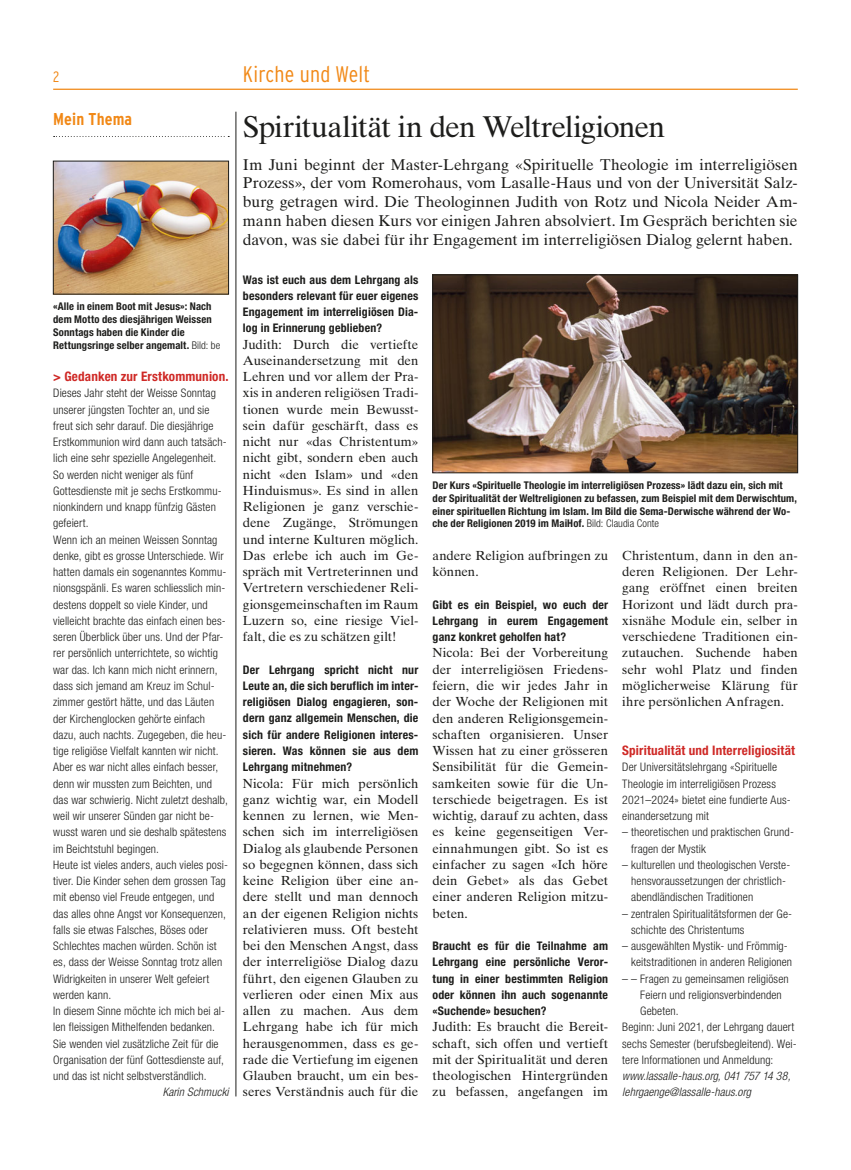
<style>
.page{position:relative;width:851px;height:1170px;background:#fff}
.page>*{position:absolute;margin:0;border:0;box-sizing:border-box;transform-origin:0 0}
.t1{font:30px "Times Ten LT Std";letter-spacing:-.03em;color:#1d1d1b}
.t2{font:300 condensed 22.5px "Interstate";letter-spacing:.01em;color:#f18816}
.t3{font:700 condensed 17.12px "Interstate";letter-spacing:.01em;color:#f18816}
.t4{font:15.62px/18.8px "Times Ten LT Std";letter-spacing:-.01em;color:#1d1d1b;text-align:justify}
.t5{font:300 condensed 15px "Interstate";color:#f18816}
.t6{font:13.12px/16.2px "Times Ten LT Std";color:#1d1d1b;text-align:justify}
.t7{font:700 condensed 13.12px "Helvetica Neue LT Std";letter-spacing:.01em;color:#cf2926}
.t8{font:700 condensed 11.88px/16.2px "Helvetica Neue LT Std";letter-spacing:.015em;color:#1d1d1b;text-align:justify}
.t9{font:300 condensed 11.75px/16.2px "Helvetica Neue LT Std";letter-spacing:.01em;color:#1d1d1b}
.t10{font:italic 300 condensed 11.75px/16.2px "Helvetica Neue LT Std";letter-spacing:.01em;color:#1d1d1b}
.t11{font:700 condensed 10.62px/12.8px "Helvetica Neue LT Std";letter-spacing:.01em;color:#1d1d1b}
.s1{font-weight:300}
</style>
<div class="page">
<hr style="left:53px;top:89px;width:744px;height:1px;background:#f18816">
<hr style="left:236px;top:112px;width:1px;height:984px;background:#1d1d1b">
<svg style="left:54px;top:136px;width:175px;height:1px"></svg>
<img style="left:55px;top:163px;width:172px;height:129px">
<div style="left:53px;top:161px;width:176px;height:133px;border:1px solid #1d1d1b"></div>
<img style="left:434px;top:277px;width:361px;height:194px">
<div style="left:432px;top:275px;width:365px;height:198px;border:1px solid #1d1d1b"></div>
<p class="t5" style="left:53px;top:71px;width:8px">2</p>
<h2 class="t2" style="left:243px;top:66px;width:129px">Kirche und Welt</h2>
<h3 class="t3" style="left:53px;top:113px;width:80px">Mein Thema</h3>
<h1 class="t1" style="left:243px;top:116px;width:424px">Spiritualität in den Weltreligionen</h1>
<p class="t4" style="left:243px;top:156px;width:556px">Im Juni beginnt der Master-Lehrgang «Spirituelle Theologie im interreligiösen Prozess», der vom Romerohaus, vom Lasalle-Haus und von der Universität Salz&shy;burg getragen wird. Die Theologinnen Judith von Rotz und Nicola Neider Am&shy;mann haben diesen Kurs vor einigen Jahren absolviert. Im Gespräch berichten sie davon, was sie dabei für ihr Engagement im interreligiösen Dialog gelernt haben.</p>
<p class="t8" style="left:243px;top:272px;width:177px">Was ist euch aus dem Lehrgang als besonders relevant für euer eigenes Engagement im interreligiösen Dia&shy;log in Erinnerung geblieben?</p>
<p class="t6" style="left:243px;top:337px;width:177px">Judith: Durch die vertiefte Auseinandersetzung mit den Lehren und vor allem der Pra&shy;xis in anderen religiösen Tradi&shy;tionen wurde mein Bewusst&shy;sein dafür geschärft, dass es nicht nur «das Christentum» nicht gibt, sondern eben auch nicht «den Islam» und «den Hinduismus». Es sind in allen Religionen je ganz verschie&shy;dene Zugänge, Strömungen und interne Kulturen möglich.<br>Das erlebe ich auch im Ge&shy;spräch mit Vertreterinnen und Vertretern verschiedener Reli&shy;gionsgemeinschaften im Raum Luzern so, eine riesige Viel&shy;falt, die es zu schätzen gilt!</p>
<p class="t8" style="left:243px;top:662px;width:177px">Der Lehrgang spricht nicht nur Leute an, die sich beruflich im inter&shy;religiösen Dialog engagieren, son&shy;dern ganz allgemein Menschen, die sich für andere Religionen interes&shy;sieren. Was können sie aus dem Lehrgang mitnehmen?</p>
<p class="t6" style="left:243px;top:776px;width:177px">Nicola: Für mich persönlich ganz wichtig war, ein Modell kennen zu lernen, wie Men&shy;schen sich im interreligiösen Dialog als glaubende Personen so begegnen können, dass sich keine Religion über eine an&shy;dere stellt und man dennoch an der eigenen Religion nichts relativieren muss. Oft besteht bei den Menschen Angst, dass der interreligiöse Dialog dazu führt, den eigenen Glauben zu verlieren oder einen Mix aus allen zu machen. Aus dem Lehrgang habe ich für mich herausgenommen, dass es ge&shy;rade die Vertiefung im eigenen Glauben braucht, um ein bes&shy;seres Verständnis auch für die</p>
<p class="t11" style="left:53px;top:301px;width:169px">«Alle in einem Boot mit Jesus»: Nach dem Motto des diesjährigen Weissen Sonntags haben die Kinder die Rettungsringe selber angemalt. <span class="s1">Bild: be</span></p>
<p class="t7" style="left:53px;top:371px;width:177px">&gt; Gedanken zur Erstkommunion.</p>
<p class="t9" style="left:53px;top:386px;width:176px">Dieses Jahr steht der Weisse Sonntag unserer jüngsten Tochter an, und sie freut sich sehr darauf. Die diesjährige Erstkommunion wird dann auch tatsäch&shy;lich eine sehr spezielle Angelegenheit.<br>So werden nicht weniger als fünf Gottesdienste mit je sechs Erstkommu&shy;nionkindern und knapp fünfzig Gästen gefeiert.<br>Wenn ich an meinen Weissen Sonntag denke, gibt es grosse Unterschiede. Wir hatten damals ein sogenanntes Kommu&shy;nionsgspänli. Es waren schliesslich min&shy;destens doppelt so viele Kinder, und vielleicht brachte das einfach einen bes&shy;seren Überblick über uns. Und der Pfar&shy;rer persönlich unterrichtete, so wichtig war das. Ich kann mich nicht erinnern, dass sich jemand am Kreuz im Schul&shy;zimmer gestört hätte, und das Läuten der Kirchenglocken gehörte einfach dazu, auch nachts. Zugegeben, die heu&shy;tige religiöse Vielfalt kannten wir nicht.<br>Aber es war nicht alles einfach besser, denn wir mussten zum Beichten, und das war schwierig. Nicht zuletzt deshalb, weil wir unserer Sünden gar nicht be&shy;wusst waren und sie deshalb spätestens im Beichtstuhl begingen.<br>Heute ist vieles anders, auch vieles posi&shy;tiver. Die Kinder sehen dem grossen Tag mit ebenso viel Freude entgegen, und das alles ohne Angst vor Konsequenzen, falls sie etwas Falsches, Böses oder Schlechtes machen würden. Schön ist es, dass der Weisse Sonntag trotz allen Widrigkeiten in unserer Welt gefeiert werden kann.<br>In diesem Sinne möchte ich mich bei al&shy;len fleissigen Mithelfenden bedanken.<br>Sie wenden viel zusätzliche Zeit für die Organisation der fünf Gottesdienste auf, und das ist nicht selbstverständlich.</p>
<p class="t10" style="left:163px;top:1085px;width:67px">Karin Schmucki</p>
<p class="t11" style="left:432px;top:480px;width:366px">Der Kurs «Spirituelle Theologie im interreligiösen Prozess» lädt dazu ein, sich mit der Spiritualität der Weltreligionen zu befassen, zum Beispiel mit dem Derwischtum, einer spirituellen Richtung im Islam. Im Bild die Sema-Derwische während der Wo&shy;che der Religionen 2019 im MaiHof. <span class="s1">Bild: Claudia Conte</span></p>
<p class="t6" style="left:432px;top:548px;width:177px">andere Religion aufbringen zu können.</p>
<p class="t8" style="left:432px;top:597px;width:177px">Gibt es ein Beispiel, wo euch der Lehrgang in eurem Engagement ganz konkret geholfen hat?</p>
<p class="t6" style="left:432px;top:646px;width:177px">Nicola: Bei der Vorbereitung der interreligiösen Friedens&shy;feiern, die wir jedes Jahr in der Woche der Religionen mit den anderen Religionsgemein&shy;schaften organisieren. Unser Wissen hat zu einer grösseren Sensibilität für die Gemein&shy;samkeiten sowie für die Un&shy;terschiede beigetragen. Es ist wichtig, darauf zu achten, dass es keine gegenseitigen Ver&shy;einnahmungen gibt. So ist es einfacher zu sagen «Ich höre dein Gebet» als das Gebet einer anderen Religion mitzu&shy;beten.</p>
<p class="t8" style="left:432px;top:938px;width:177px">Braucht es für die Teilnahme am Lehrgang eine persönliche Veror&shy;tung in einer bestimmten Religion oder können ihn auch sogenannte «Suchende» besuchen?</p>
<p class="t6" style="left:432px;top:1020px;width:177px">Judith: Es braucht die Bereit&shy;schaft, sich offen und vertieft mit der Spiritualität und deren theologischen Hintergründen zu befassen, angefangen im</p>
<p class="t6" style="left:622px;top:548px;width:177px">Christentum, dann in den an&shy;deren Religionen. Der Lehr&shy;gang eröffnet einen breiten Horizont und lädt durch pra&shy;xisnähe Module ein, selber in verschiedene Traditionen ein&shy;zutauchen. Suchende haben sehr wohl Platz und finden möglicherweise Klärung für ihre persönlichen Anfragen.</p>
<p class="t7" style="left:622px;top:745px;width:174px">Spiritualität und Interreligiosität</p>
<p class="t9" style="left:622px;top:760px;width:170px">Der Universitätslehrgang «Spirituelle Theologie im interreligiösen Prozess 2021–2024» bietet eine fundierte Aus&shy;einandersetzung mit</p>
<p class="t9" style="left:631px;top:825px;width:164px;text-indent:-9px">– theoretischen und praktischen Grund&shy;fragen der Mystik</p>
<p class="t9" style="left:631px;top:857px;width:161px;text-indent:-9px">– kulturellen und theologischen Verste&shy;hensvoraussetzungen der christlich&shy;abendländischen Traditionen</p>
<p class="t9" style="left:631px;top:906px;width:162px;text-indent:-9px">– zentralen Spiritualitätsformen der Ge&shy;schichte des Christentums</p>
<p class="t9" style="left:631px;top:938px;width:162px;text-indent:-9px">– ausgewählten Mystik- und Frömmig&shy;keitstraditionen in anderen Religionen</p>
<p class="t9" style="left:622px;top:971px;width:168px">– – Fragen zu gemeinsamen religiösen</p>
<p class="t9" style="left:640px;top:987px;width:143px">Feiern und religionsverbindenden</p>
<p class="t9" style="left:640px;top:1003px;width:40px">Gebeten.</p>
<p class="t9" style="left:622px;top:1020px;width:173px">Beginn: Juni 2021, der Lehrgang dauert</p>
<p class="t9" style="left:622px;top:1036px;width:176px">sechs Semester (berufsbegleitend). Wei-</p>
<p class="t9" style="left:622px;top:1052px;width:153px">tere Informationen und Anmeldung:</p>
<p class="t10" style="left:622px;top:1068px;width:170px">www.lassalle-haus.org, 041 757 14 38, lehrgaenge@lassalle-haus.org</p>
</div>
